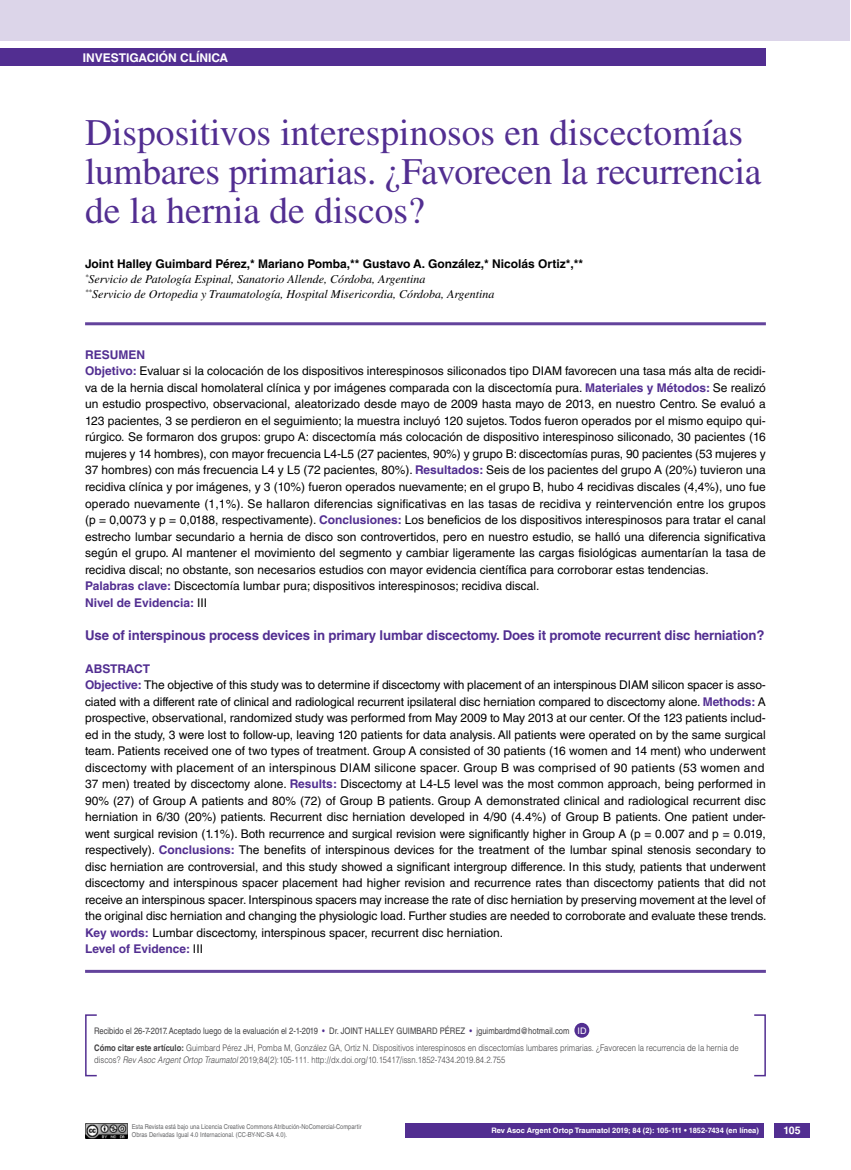
<style>
.page{position:relative;width:851px;height:1170px;background:#fff}
.page>*{position:absolute;margin:0;border:0;box-sizing:border-box;transform-origin:0 0}
.t1{font:37.5px/39px "Times LT Std";color:#522e91}
.t2{font:700 13.5px "Helvetica LT Std";letter-spacing:-.01em;color:#522e91}
.t3{font:12px/16.5px "Helvetica LT Std";color:#000}
.t4{font:italic 12px/15px "Times LT Std";color:#000}
.t5{font:700 12px "Helvetica LT Std";color:#000}
.t6{font:700 12px "Helvetica LT Std";color:#fff}
.t7{font:700 12px "Helvetica LT Std";color:#522e91}
.t8{font:700 10.5px "Helvetica LT Std";color:#fff}
.t9{font:300 9px/16.2px "Helvetica LT Std";color:#414042;scale:.85 1}
.t10{font:9px "Helvetica LT Std";color:#414042;scale:.85 1}
.t11{font:9px "Helvetica LT Std";color:#fff}
.t12{font:700 7.5px "Helvetica LT Std";color:#fff}
.t13{font:6.75px/7.5px "Helvetica LT Std";color:#636466;scale:.85 1}
.s1{font-weight:700;color:#522e91}
.s2{font-weight:400}
.s3{font-weight:400;color:#522e91}
.s4{font-weight:400;color:#fff}
.s5{font-weight:700}
.s6{font-style:italic}
.s7{color:#522e91}
</style>
<div class="page">
<div style="left:774px;top:1123px;width:35px;height:14px;background:#522e91"></div>
<div style="left:0;top:49px;width:765px;height:17px;background:#522e91"></div>
<hr style="left:85px;top:322px;width:680px;height:3px;background:#63439c">
<hr style="left:85px;top:969px;width:680px;height:3px;background:#63439c">
<img style="left:85px;top:1123px;width:42px;height:14px">
<div style="left:0;top:0;width:849px;height:41px;background:#dcd5e9"></div>
<div style="left:405px;top:1123px;width:359px;height:14px;background:#522e91"></div>
<div style="left:85px;top:1014px;width:12px;height:62px;border:2px solid #522e91"></div>
<div style="left:574px;top:1022px;width:15px;height:15px;background:#522e91;border-radius:50%"></div>
<p class="t6" style="left:83px;top:50px;width:29px">INVEST</p>
<p class="t6" style="left:126px;top:50px;width:104px">IGACIÓN CLÍNICA</p>
<h1 class="t1" style="left:85px;top:112px;width:677px">Dispositivos interespinosos en discectomías lumbares primarias. ¿Favorecen la recurrencia de la hernia de discos?</h1>
<p class="t5" style="left:85px;top:256px;width:499px">Joint Halley Guimbard Pérez,* Mariano Pomba,** Gustavo A. González,* Nicolás Ortiz*,**</p>
<p class="t4" style="left:85px;top:271px;width:411px"><sup>*</sup>Servicio de Patología Espinal, Sanatorio Allende, Córdoba, Argentina<br><sup>**</sup>Servicio de Ortopedia y Traumatología, Hospital Misericordia, Córdoba, Argentina</p>
<p class="t3" style="left:85px;top:346px;width:682px"><span class="s1">Resumen<br>Objetivo:</span> Evaluar si la colocación de los dispositivos interespinosos siliconados tipo DIAM favorecen una tasa más alta de recidi&shy;va de la hernia discal homolateral clínica y por imágenes comparada con la discectomía pura. <span class="s1">Materiales y Métodos:</span> Se realizó un estudio prospectivo, observacional, aleatorizado desde mayo de 2009 hasta mayo de 2013, en nuestro Centro. Se evaluó a 123 pacientes, 3 se perdieron en el seguimiento; la muestra incluyó 120 sujetos. Todos fueron operados por el mismo equipo qui&shy;rúrgico. Se formaron dos grupos: grupo A: discectomía más colocación de dispositivo interespinoso siliconado, 30 pacientes (16 mujeres y 14 hombres), con mayor frecuencia L4-L5 (27 pacientes, 90%) y grupo B: discectomías puras, 90 pacientes (53 mujeres y 37 hombres) con más frecuencia L4 y L5 (72 pacientes, 80%). <span class="s1">Resultados:</span> Seis de los pacientes del grupo A (20%) tuvieron una recidiva clínica y por imágenes, y 3 (10%) fueron operados nuevamente; en el grupo B, hubo 4 recidivas discales (4,4%), uno fue operado nuevamente (1,1%). Se hallaron diferencias significativas en las tasas de recidiva y reintervención entre los grupos (p = 0,0073 y p = 0,0188, respectivamente). <span class="s1">Conclusiones:</span> Los beneficios de los dispositivos interespinosos para tratar el canal estrecho lumbar secundario a hernia de disco son controvertidos, pero en nuestro estudio, se halló una diferencia significativa según el grupo. Al mantener el movimiento del segmento y cambiar ligeramente las cargas fisiológicas aumentarían la tasa de recidiva discal; no obstante, son necesarios estudios con mayor evidencia científica para corroborar estas tendencias.<br><span class="s1">Palabras clave:</span> Discectomía lumbar pura; dispositivos interespinosos; recidiva discal.<br><span class="s1">Nivel de Evidencia:</span> III</p>
<p class="t2" style="left:85px;top:626px;width:681px">Use of interspinous process devices in primary lumbar discectomy. Does it promote recurrent disc herniation?</p>
<p class="t7" style="left:85px;top:661px;width:42px">Abstrac</p>
<p class="t3" style="left:85px;top:660px;width:683px;text-indent:58px"><span class="s1">t<br>Objective:</span> The objective of this study was to determine if discectomy with placement of an interspinous DIAM silicon spacer is asso&shy;ciated with a different rate of clinical and radiological recurrent ipsilateral disc herniation compared to discectomy alone. <span class="s1">Methods:</span> A prospective, observational, randomized study was performed from May 2009 to May 2013 at our center. Of the 123 patients includ&shy;ed in the study, 3 were lost to follow-up, leaving 120 patients for data analysis. All patients were operated on by the same surgical team. Patients received one of two types of treatment. Group A consisted of 30 patients (16 women and 14 ment) who underwent discectomy with placement of an interspinous DIAM silicone spacer. Group B was comprised of 90 patients (53 women and 37 men) treated by discectomy alone. <span class="s1">Results:</span> Discectomy at L4-L5 level was the most common approach, being performed in 90% (27) of Group A patients and 80% (72) of Group B patients. Group A demonstrated clinical and radiological recurrent disc herniation in 6/30 (20%) patients. Recurrent disc herniation developed in 4/90 (4.4%) of Group B patients. One patient under&shy;went surgical revision (1.1%). Both recurrence and surgical revision were significantly higher in Group A (p = 0.007 and p = 0.019, respectively). <span class="s1">Conclusions:</span> The benefits of interspinous devices for the treatment of the lumbar spinal stenosis secondary to disc herniation are controversial, and this study showed a significant intergroup difference. In this study, patients that underwent discectomy and interspinous spacer placement had higher revision and recurrence rates than discectomy patients that did not receive an interspinous spacer. Interspinous spacers may increase the rate of disc herniation by preserving movement at the level of the original disc herniation and changing the physiologic load. Further studies are needed to corroborate and evaluate these trends.<br><span class="s1">Key words:</span> Lumbar discectomy, interspinous spacer, recurrent disc herniation.<br><span class="s1">Level of Evidence:</span> III</p>
<p class="t9" style="left:94px;top:1022px;width:759px;text-indent:345px"><span class="s2">Pérez</span> <span class="s3">•</span> <span class="s2">jguimbardmd@hotmail.com</span> <span class="s4">https://orcid.org/0000-0002-8887-8947<br></span><span class="s5">Cómo citar este artículo:</span> Guimbard Pérez JH, Pomba M, González GA, Ortiz N. Dispositivos interespinosos en discectomías lumbares primarias. ¿Favorecen la recurrencia de la hernia de</p>
<p class="t9" style="left:94px;top:1051px;width:485px">discos? <span class="s6">Rev Asoc Argent Ortop Traumatol</span> 2019;84(2):105-111. http://dx.doi.org/10.15417/issn.1852-7434.2019.84.2.755</p>
<p class="t11" style="left:577px;top:1025px;width:10px">ID</p>
<p class="t10" style="left:94px;top:1025px;width:301px">Recibido el 26-7-2017. Aceptado luego de la evaluación el 2-1-2019 <span class="s7">•</span> Dr. Joint</p>
<p class="t10" style="left:365px;top:1025px;width:14px">Halley</p>
<p class="t10" style="left:396px;top:1025px;width:21px">Guimbard</p>
<p class="t13" style="left:132px;top:1123px;width:272px">Esta Revista está bajo una Licencia Creative Commons Atribución-NoComercial-Compartir<br>Obras Derivadas Igual 4.0 Internacional. (CC-BY-NC-SA 4.0).</p>
<p class="t12" style="left:491px;top:1125px;width:269px">Rev Asoc Argent Ortop Traumatol 2019; 84 (2): 105-111 • 1852-7434 (en línea)</p>
<p class="t8" style="left:783px;top:1124px;width:18px">105</p>
</div>
